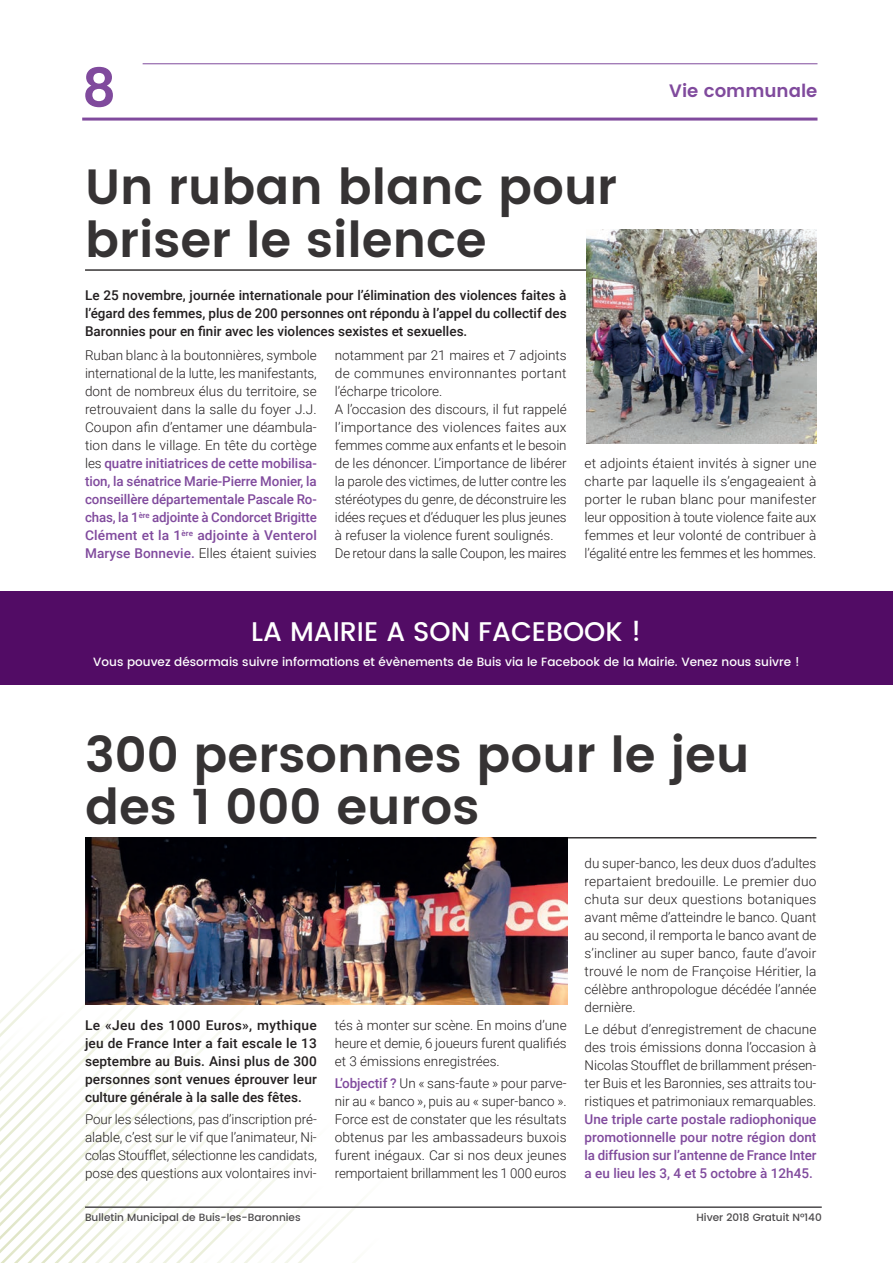
<style>
.page{position:relative;width:893px;height:1263px;background:#fff}
.page>*{position:absolute;margin:0;border:0;box-sizing:border-box;transform-origin:0 0}
.t1{font:600 52.5px "Poppins";color:#804a9d}
.t2{font:600 49.5px/52.5px "Poppins";color:#363334}
.t3{font:500 27px "Poppins";color:#fff}
.t4{font:600 18px "Poppins";color:#804a9d}
.t5{font:300 13.5px/18px "Roboto";color:#231f20;text-align:justify}
.t6{font:500 13.5px/18px "Roboto";color:#231f20;text-align:justify}
.t7{font:500 13.5px/18px "Roboto";letter-spacing:-.01em;color:#804a9d;text-align:justify}
.t8{font:500 12px "Poppins";color:#fff}
.t9{font:500 10.5px "Poppins";color:#4c4a4c}
.s1{font-weight:500;color:#804a9d}
</style>
<div class="page">
<svg style="left:0;top:950px;width:390px;height:313px"></svg>
<hr style="left:82px;top:118px;width:735px;height:3px;background:#804a9d">
<hr style="left:85px;top:1206px;width:737px;height:2px;background:#4c4a4c">
<hr style="left:143px;top:64px;width:674px;height:1px;background:#804a9d">
<hr style="left:85px;top:269px;width:502px;height:2px;background:#363334">
<img style="left:587px;top:230px;width:229px;height:213px">
<div style="left:0;top:591px;width:893px;height:94px;background:#520c65"></div>
<hr style="left:85px;top:837px;width:731px;height:1px;background:#363334">
<img style="left:85px;top:838px;width:482px;height:166px">
<h1 class="t1" style="left:82px;top:49px;width:35px">8</h1>
<h3 class="t4" style="left:669px;top:77px;width:150px">Vie communale</h3>
<h2 class="t2" style="left:85px;top:162px;width:534px">Un ruban blanc pour briser le silence</h2>
<p class="t6" style="left:85px;top:286px;width:483px">Le 25 novembre, journée internationale pour l’élimination des violences faites à l’égard des femmes, plus de 200 personnes ont répondu à l’appel du collectif des Baronnies pour en finir avec les violences sexistes et sexuelles.</p>
<p class="t5" style="left:85px;top:346px;width:233px">Ruban blanc à la boutonnières, symbole international de la lutte, les manifestants, dont de nombreux élus du territoire, se retrouvaient dans la salle du foyer J.J.<br>Coupon afin d’entamer une déambula&shy;tion dans le village. En tête du cortège les <span class="s1">quatre initiatrices de cette mobilisa&shy;tion, la sénatrice Marie-Pierre Monier, la conseillère départementale Pascale Ro&shy;chas, la 1</span><sup>ère</sup> <span class="s1">adjointe à Condorcet Brigitte Clément et la 1</span><sup>ère</sup> <span class="s1">adjointe à Venterol Maryse Bonnevie.</span> Elles étaient suivies</p>
<p class="t5" style="left:335px;top:346px;width:233px;text-align:left">notamment par 21 maires et 7 adjoints de communes environnantes portant l’écharpe tricolore.<br>A l’occasion des discours, il fut rappelé l’importance des violences faites aux femmes comme aux enfants et le besoin de les dénoncer. L’importance de libérer la parole des victimes, de lutter contre les stéréotypes du genre, de déconstruire les idées reçues et d’éduquer les plus jeunes à refuser la violence furent soulignés.<br>De retour dans la salle Coupon, les maires</p>
<p class="t5" style="left:585px;top:454px;width:233px">et adjoints étaient invités à signer une charte par laquelle ils s’engageaient à porter le ruban blanc pour manifester leur opposition à toute violence faite aux femmes et leur volonté de contribuer à l’égalité entre les femmes et les hommes.</p>
<h3 class="t3" style="left:251px;top:611px;width:392px">LA MAIRIE A SON FACEBOOK !</h3>
<p class="t8" style="left:93px;top:652px;width:708px">Vous pouvez désormais suivre informations et évènements de Buis via le Facebook de la Mairie. Venez nous suivre !</p>
<h2 class="t2" style="left:85px;top:730px;width:666px">300 personnes pour le jeu des 1 000 euros</h2>
<p class="t6" style="left:85px;top:1015px;width:233px">Le «Jeu des 1000 Euros», mythique jeu de France Inter a fait escale le 13 septembre au Buis. Ainsi plus de 300 personnes sont venues éprouver leur culture générale à la salle des fêtes.</p>
<p class="t5" style="left:85px;top:1110px;width:233px">Pour les sélections, pas d’inscription pré&shy;alable, c’est sur le vif que l’animateur, Ni&shy;colas Stoufflet, sélectionne les candidats, pose des questions aux volontaires invi-</p>
<p class="t5" style="left:335px;top:1015px;width:233px">tés à monter sur scène. En moins d’une heure et demie, 6 joueurs furent qualifiés et 3 émissions enregistrées.</p>
<p class="t5" style="left:335px;top:1074px;width:233px"><span class="s1">L’objectif ?</span> Un « sans-faute » pour parve&shy;nir au « banco », puis au « super-banco ».<br>Force est de constater que les résultats obtenus par les ambassadeurs buxois furent inégaux. Car si nos deux jeunes remportaient brillamment les 1 000 euros</p>
<p class="t5" style="left:585px;top:853px;width:233px">du super-banco, les deux duos d’adultes repartaient bredouille. Le premier duo chuta sur deux questions botaniques avant même d’atteindre le banco. Quant au second, il remporta le banco avant de s’incliner au super banco, faute d’avoir trouvé le nom de Françoise Héritier, la célèbre anthropologue décédée l’année dernière.</p>
<p class="t5" style="left:585px;top:1020px;width:233px">Le début d’enregistrement de chacune des trois émissions donna l’occasion à Nicolas Stoufflet de brillamment présen&shy;ter Buis et les Baronnies, ses attraits tou&shy;ristiques et patrimoniaux remarquables.</p>
<p class="t7" style="left:585px;top:1110px;width:233px">Une triple carte postale radiophonique promotionnelle pour notre région dont la diffusion sur l’antenne de France Inter a eu lieu les 3, 4 et 5 octobre à 12h45.</p>
<p class="t9" style="left:85px;top:1209px;width:217px">Bulletin Municipal de Buis-les-Baronnies</p>
<p class="t9" style="left:696px;top:1209px;width:127px">Hiver 2018 Gratuit N°140</p>
</div>
